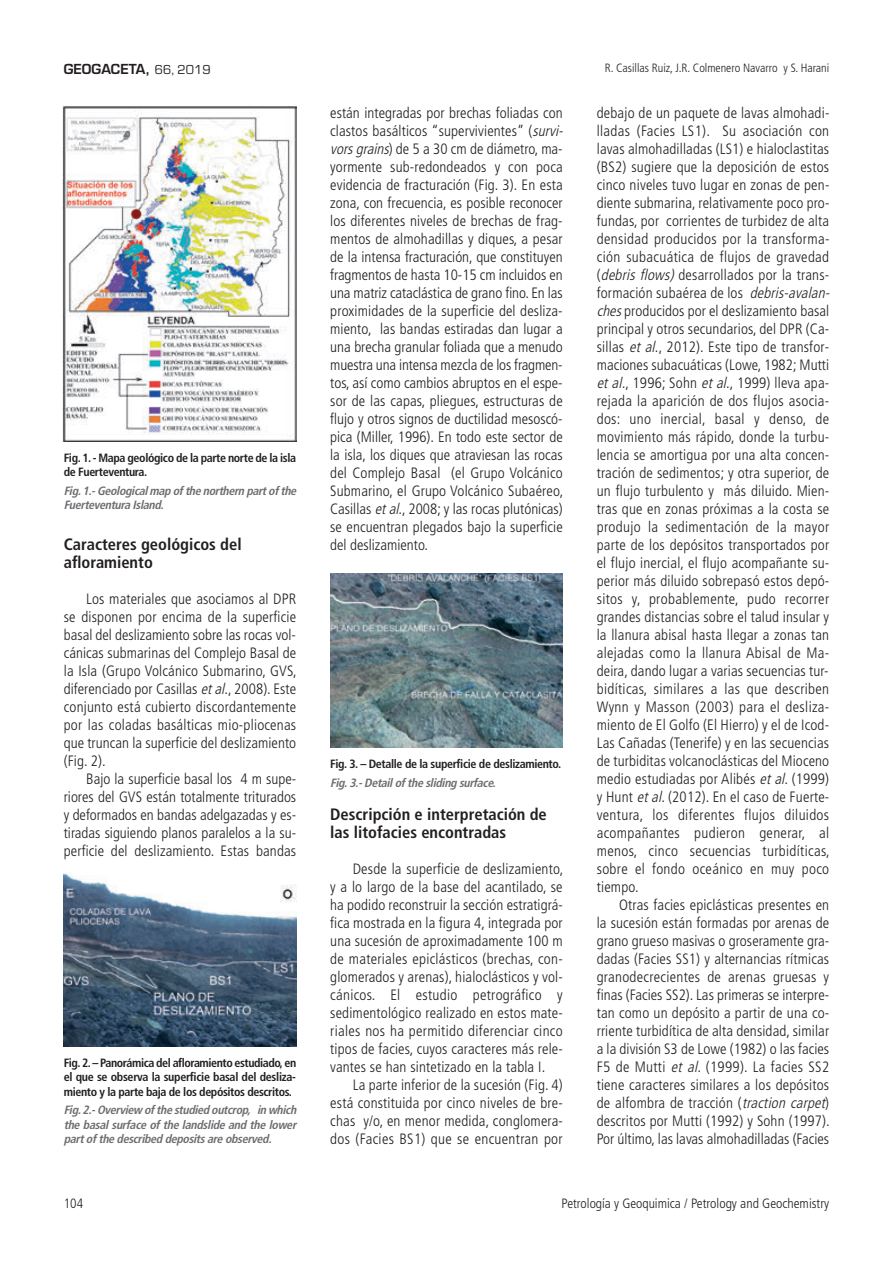
<style>
.page{position:relative;width:893px;height:1263px;background:#fff}
.page>*{position:absolute;margin:0;border:0;box-sizing:border-box;transform-origin:0 0}
.t1{font:700 condensed 16.5px/18px "Frutiger LT Std";color:#231f20}
.t2{font:300 condensed 15px/18px "Frutiger LT Std";letter-spacing:.01em;color:#231f20;text-align:justify}
.t3{font:300 condensed 13.5px "Frutiger LT Std";color:#231f20}
.t4{font:600 13.5px "Eurostile LT Std";color:#231f20}
.t5{font:700 condensed 12px/14.4px "Frutiger";letter-spacing:-.03em;color:#231f20}
.t6{font:italic 700 condensed 12px/14.4px "Frutiger";color:#6c6d70}
.t7{font:300 condensed 12px "Frutiger LT Std";color:#231f20}
.s1{font-family:"Eurostile";font-weight:400}
.s2{font-style:italic}
</style>
<div class="page">
<img style="left:62px;top:106px;width:234px;height:336px">
<img style="left:64px;top:873px;width:232px;height:173px">
<img style="left:330px;top:573px;width:233px;height:174px">
<p class="t4" style="left:64px;top:64px;width:148px">GEOGACETA, <span class="s1">66, 2019</span></p>
<p class="t7" style="left:605px;top:63px;width:226px">R. Casillas Ruiz, J.R. Colmenero Navarro y S. Harani</p>
<p class="t5" style="left:64px;top:452px;width:234px">Fig. 1. - Mapa geológico de la parte norte de la isla de Fuerteventura.</p>
<p class="t6" style="left:64px;top:485px;width:236px">Fig.1.-Geologicalmap of the northern partof the<br>Fuerteventura Island.</p>
<p class="t1" style="left:64px;top:536px;width:179px">Caracteres geológicos del afloramiento</p>
<p class="t2" style="left:64px;top:591px;width:234px;text-indent:22px">Los materiales que asociamos al DPR se disponen por encima de la superficie basal del deslizamiento sobre las rocas vol&shy;cánicas submarinas del Complejo Basal de la Isla (Grupo Volcánico Submarino, GVS, diferenciado por Casillas <span class="s2">etal</span>., 2008). Este conjunto está cubierto discordantemente por las coladas basálticas mio-pliocenas que truncan la superficie del deslizamiento (Fig. 2).</p>
<p class="t2" style="left:64px;top:771px;width:234px;text-indent:22px">Bajo la superficie basal los 4 m supe&shy;riores del GVS están totalmente triturados y deformados en bandas adelgazadas y es&shy;tiradas siguiendo planos paralelos a la su&shy;perficie del deslizamiento. Estas bandas</p>
<p class="t5" style="left:64px;top:1056px;width:234px;text-align:justify">Fig. 2. – Panorámica del afloramiento estudiado, en el que se observa la superficie basal del desliza&shy;miento y la parte baja de los depósitos descritos.</p>
<p class="t6" style="left:64px;top:1104px;width:236px;text-align:justify">Fig.2.-Overview of the studied outcrop, in which the basal surface of the landslide and the lower partof the described depositsare observed.</p>
<p class="t2" style="left:330px;top:105px;width:237px;text-align:left">están integradas por brechas foliadas con clastos basálticos “supervivientes” (<span class="s2">survi&shy;vorsgrains</span>) de 5 a 30 cm de diámetro, ma&shy;yormente sub-redondeados y con poca evidencia de fracturación (Fig. 3). En esta zona, con frecuencia, es posible reconocer los diferentes niveles de brechas de frag&shy;mentos de almohadillas y diques, a pesar de la intensa fracturación, que constituyen fragmentos de hasta 10-15 cm incluidos en una matriz cataclástica de grano fino. En las proximidades de la superficie del desliza&shy;miento, las bandas estiradas dan lugar a una brecha granular foliada que a menudo muestra una intensa mezcla de los fragmen&shy;tos, así como cambios abruptos en el espe&shy;sor de las capas, pliegues, estructuras de flujo y otros signos de ductilidad mesoscó&shy;pica (Miller, 1996). En todo este sector de la isla, los diques que atraviesan las rocas del Complejo Basal (el Grupo Volcánico Submarino, el Grupo Volcánico Subaéreo, Casillas <span class="s2">etal</span>., 2008; y las rocas plutónicas) se encuentran plegados bajo la superficie del deslizamiento.</p>
<p class="t5" style="left:330px;top:758px;width:232px">Fig. 3. – Detalle de la superficie de deslizamiento.</p>
<p class="t6" style="left:330px;top:776px;width:169px">Fig.3.-Detailof the sliding surface.</p>
<p class="t1" style="left:330px;top:806px;width:218px">Descripción e interpretación de las litofacies encontradas</p>
<p class="t2" style="left:330px;top:861px;width:235px;text-indent:23px">Desde la superficie de deslizamiento, y a lo largo de la base del acantilado, se ha podido reconstruir la sección estratigrá&shy;fica mostrada en la figura 4, integrada por una sucesión de aproximadamente 100 m de materiales epiclásticos (brechas, con&shy;glomerados y arenas), hialoclásticos y vol&shy;cánicos. El estudio petrográfico y sedimentológico realizado en estos mate&shy;riales nos ha permitido diferenciar cinco tipos de facies, cuyos caracteres más rele&shy;vantes se han sintetizado en la tabla I.</p>
<p class="t2" style="left:330px;top:1077px;width:234px;text-indent:22px">La parte inferior de la sucesión (Fig. 4) está constituida por cinco niveles de bre&shy;chas y/o, en menor medida, conglomera&shy;dos (Facies BS1) que se encuentran por</p>
<p class="t2" style="left:597px;top:105px;width:237px;text-align:left">debajo de un paquete de lavas almohadi&shy;lladas (Facies LS1). Su asociación con lavas almohadilladas (LS1) e hialoclastitas (BS2) sugiere que la deposición de estos cinco niveles tuvo lugar en zonas de pen&shy;diente submarina, relativamente poco pro&shy;fundas, por corrientes de turbidez de alta densidad producidos por la transforma&shy;ción subacuática de flujos de gravedad (<span class="s2">debris flows)</span>desarrollados por la trans&shy;formación subaérea de los <span class="s2">debris-avalan&shy;ches</span>producidos por el deslizamiento basal principal y otros secundarios, del DPR (Ca&shy;sillas <span class="s2">et al</span>., 2012). Este tipo de transfor&shy;maciones subacuáticas (Lowe, 1982; Mutti <span class="s2">et al.</span>, 1996; Sohn <span class="s2">et al</span>., 1999) lleva apa&shy;rejada la aparición de dos flujos asocia&shy;dos: uno inercial, basal y denso, de movimiento más rápido, donde la turbu&shy;lencia se amortigua por una alta concen&shy;tración de sedimentos; y otra superior, de un flujo turbulento y más diluido. Mien&shy;tras que en zonas próximas a la costa se produjo la sedimentación de la mayor parte de los depósitos transportados por el flujo inercial, el flujo acompañante su&shy;perior más diluido sobrepasó estos depó&shy;sitos y, probablemente, pudo recorrer grandes distancias sobre el talud insular y la llanura abisal hasta llegar a zonas tan alejadas como la llanura Abisal de Ma&shy;deira, dando lugar a varias secuencias tur&shy;bidíticas, similares a las que describen Wynn y Masson (2003) para el desliza&shy;miento de El Golfo (El Hierro) y el de Icod-Las Cañadas (Tenerife) y en las secuencias de turbiditas volcanoclásticas del Mioceno medio estudiadas por Alibés <span class="s2">et al</span>. (1999) y Hunt <span class="s2">etal</span>. (2012). En el caso de Fuerte&shy;ventura, los diferentes flujos diluidos acompañantes pudieron generar, al menos, cinco secuencias turbidíticas, sobre el fondo oceánico en muy poco tiempo.</p>
<p class="t2" style="left:597px;top:897px;width:235px;text-indent:23px">Otras facies epiclásticas presentes en la sucesión están formadas por arenas de grano grueso masivas o groseramente gra&shy;dadas (Facies SS1) y alternancias rítmicas granodecrecientes de arenas gruesas y finas (Facies SS2). Las primeras se interpre&shy;tan como un depósito a partir de una co&shy;rriente turbidítica de alta densidad, similar a la división S3 de Lowe (1982) o las facies F5 de Mutti <span class="s2">et al</span>. (1999). La facies SS2 tiene caracteres similares a los depósitos de alfombra de tracción (<span class="s2">traction carpet</span>) descritos por Mutti (1992) y Sohn (1997).<br>Por último, las lavas almohadilladas (Facies</p>
<p class="t3" style="left:64px;top:1198px;width:21px">104</p>
<p class="t3" style="left:562px;top:1198px;width:269px">Petrología y Geoquimica / Petrology and Geochemistry</p>
</div>
